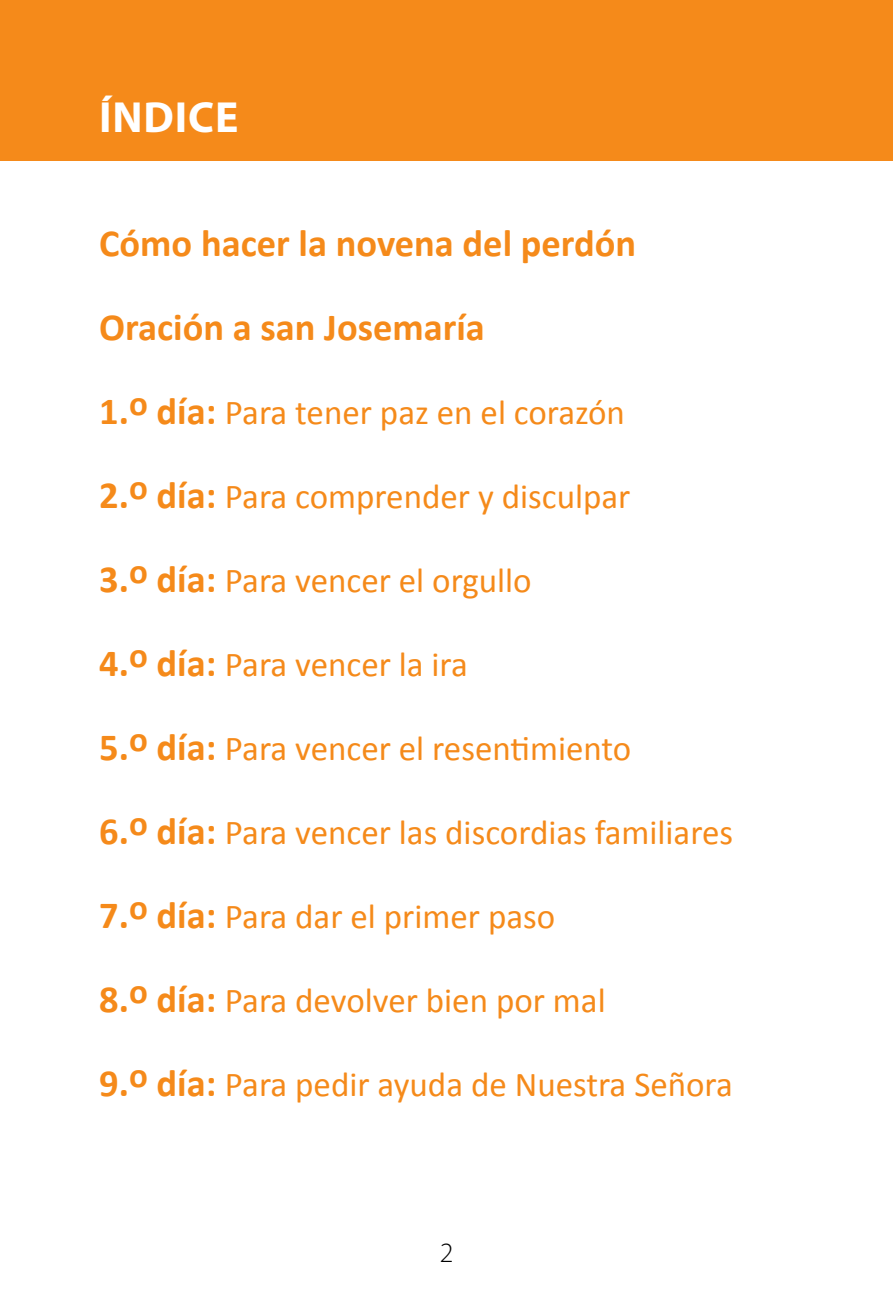
<style>
.page{position:relative;width:893px;height:1290px;background:#fff}
.page>*{position:absolute;margin:0;border:0;box-sizing:border-box;transform-origin:0 0}
.t1{font:700 43.75px "Myriad Pro";letter-spacing:.02em;color:#fff}
.t2{font:700 38.5px/84px "Calibri";color:#f58a1a}
.t3{font:35px "Calibri";color:#f58a1a}
.t4{font:300 28px "Myriad Pro";color:#000}
.s1{font-weight:700;font-size:38.5px}
</style>
<div class="page">
<div style="left:0;top:0;width:893px;height:160px;background:#f58a1a"></div>
<p class="t1" style="left:99px;top:89px;width:141px">ÍNDICE</p>
<p class="t2" style="left:99px;top:201px;width:538px">Cómo hacer la novena del perdón<br>Oración a san Josemaría</p>
<p class="t3" style="left:99px;top:390px;width:527px"><span class="s1">1.</span><sup>o</sup> <span class="s1">día:</span> Para tener paz en el corazón</p>
<p class="t3" style="left:99px;top:474px;width:533px"><span class="s1">2.</span><sup>o</sup> <span class="s1">día:</span> Para comprender y disculpar</p>
<p class="t3" style="left:99px;top:558px;width:434px"><span class="s1">3.</span><sup>o</sup> <span class="s1">día:</span> Para vencer el orgullo</p>
<p class="t3" style="left:99px;top:642px;width:370px"><span class="s1">4.</span><sup>o</sup> <span class="s1">día:</span> Para vencer la ira</p>
<p class="t3" style="left:99px;top:726px;width:534px"><span class="s1">5.</span><sup>o</sup> <span class="s1">día:</span> Para vencer el resentimiento</p>
<p class="t3" style="left:99px;top:810px;width:636px"><span class="s1">6.</span><sup>o</sup> <span class="s1">día:</span> Para vencer las discordias familiares</p>
<p class="t3" style="left:99px;top:894px;width:458px"><span class="s1">7.</span><sup>o</sup> <span class="s1">día:</span> Para dar el primer paso</p>
<p class="t3" style="left:99px;top:978px;width:508px"><span class="s1">8.</span><sup>o</sup> <span class="s1">día:</span> Para devolver bien por mal</p>
<p class="t3" style="left:99px;top:1062px;width:635px"><span class="s1">9.</span><sup>o</sup> <span class="s1">día:</span> Para pedir ayuda de Nuestra Señora</p>
<p class="t4" style="left:440px;top:1236px;width:15px">2</p>
</div>
